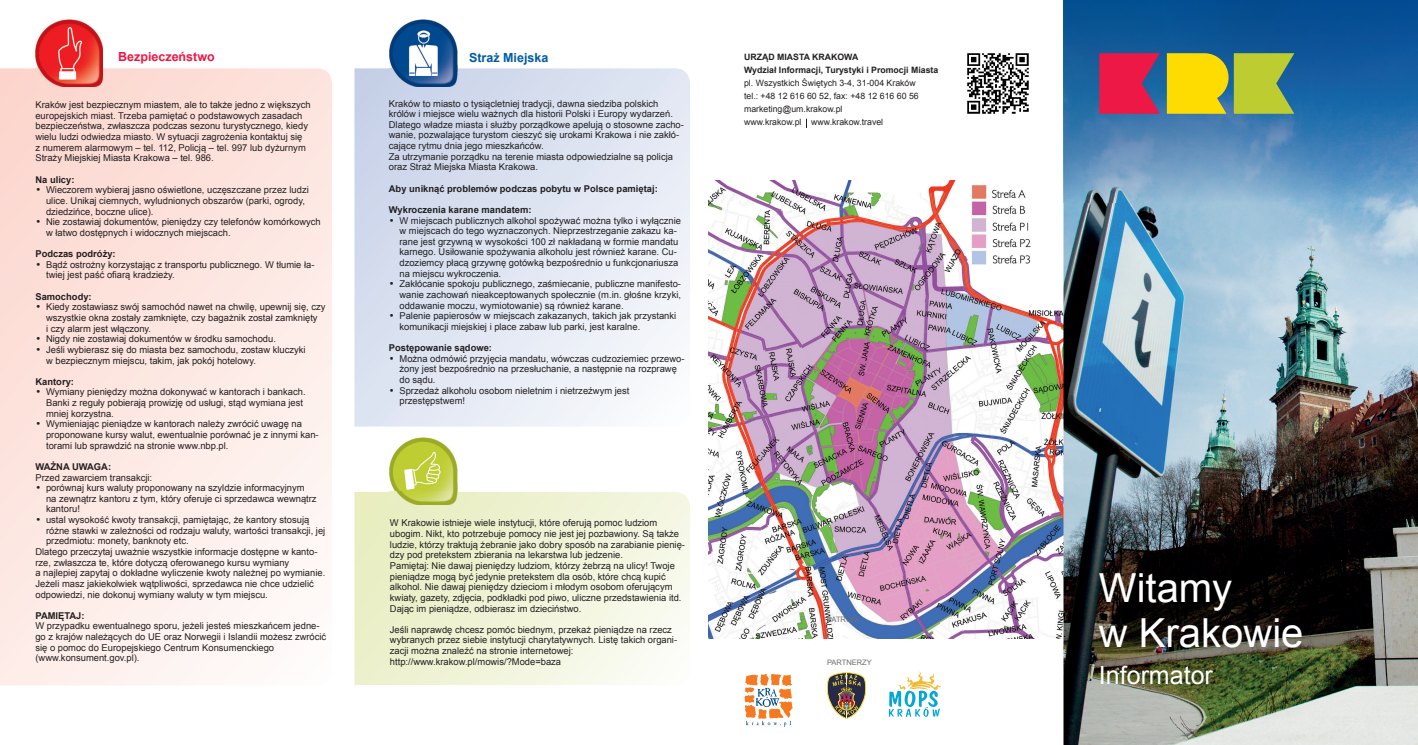
<style>
.page{position:relative;width:1418px;height:745px;background:#fff}
.page>*{position:absolute;margin:0;border:0;box-sizing:border-box;transform-origin:0 0}
.t1{font:40px/45px "Arial";color:#fff}
.t2{font:25px "Arial";color:#fff}
.t3{font:700 12.5px "Arial";color:#ed1845}
.t4{font:700 12.5px "Arial";color:#015ca3}
.t5{font:9.38px/10.6px "Arial";color:#231f20}
.t6{font:700 9.38px "Arial";color:#231f20}
.t7{font:8.75px/13.1px "Arial";color:#231f20}
.t8{font:700 8.75px/13.1px "Arial";color:#231f20}
.t9{font:7.5px "Arial";color:#6c6d70}
.s1{font-family:"Humnst 777 PL"}
</style>
<div class="page">
<img style="left:709px;top:181px;width:354px;height:457px">
<svg style="left:744px;top:674px;width:48px;height:52px"></svg>
<img style="left:1063px;top:203px;width:354px;height:541px">
<img style="left:1063px;top:0;width:354px;height:203px">
<svg style="left:354px;top:68px;width:336px;height:358px;background:#dfe5f2"></svg>
<svg style="left:354px;top:491px;width:336px;height:193px;background:#f0f3d8"></svg>
<svg style="left:0;top:68px;width:332px;height:617px"></svg>
<img style="left:968px;top:53px;width:60px;height:61px">
<img style="left:35px;top:20px;width:68px;height:67px">
<img style="left:390px;top:437px;width:67px;height:67px">
<img style="left:390px;top:20px;width:67px;height:67px">
<svg style="left:1099px;top:53px;width:60px;height:61px;background:#cd2352"></svg>
<svg style="left:1166px;top:53px;width:128px;height:61px;background:#c0c22e"></svg>
<svg style="left:827px;top:672px;width:39px;height:46px"></svg>
<svg style="left:888px;top:671px;width:53px;height:45px"></svg>
<h3 class="t3" style="left:118px;top:50px;width:98px">Bezpieczeństwo</h3>
<h3 class="t4" style="left:469px;top:51px;width:81px">Straż Miejska</h3>
<p class="t5" style="left:35px;top:100px;width:277px">Kraków jest bezpiecznym miastem, ale to także jedno z większych europejskich miast. Trzeba pamiętać o podstawowych zasadach bezpieczeństwa, zwłaszcza podczas sezonu turystycznego, kiedy wielu ludzi odwiedza miasto. W sytuacji zagrożenia kontaktuj się<br>z numerem alarmowym – tel. 112, Policją – tel. 997 lub dyżurnym Straży Miejskiej Miasta Krakowa – tel. 986.</p>
<p class="t6" style="left:35px;top:174px;width:41px">Na ulicy:</p>
<p class="t5" style="left:46px;top:185px;width:264px;text-indent:-11px"><span class="s1">•</span> Wieczorem wybieraj jasno oświetlone, uczęszczane przez ludzi ulice. Unikaj ciemnych, wyludnionych obszarów (parki, ogrody, dziedzińce, boczne ulice).</p>
<p class="t5" style="left:46px;top:216px;width:276px;text-indent:-11px"><span class="s1">•</span> Nie zostawiaj dokumentów, pieniędzy czy telefonów komórkowych w łatwo dostępnych i widocznych miejscach.</p>
<p class="t6" style="left:35px;top:248px;width:82px">Podczas podróży:</p>
<p class="t5" style="left:46px;top:259px;width:270px;text-indent:-11px"><span class="s1">•</span> Bądź ostrożny korzystając z transportu publicznego. W tłumie ła&shy;twiej jest paść ofiarą kradzieży.</p>
<p class="t6" style="left:35px;top:291px;width:58px">Samochody:</p>
<p class="t5" style="left:46px;top:301px;width:281px;text-indent:-11px"><span class="s1">•</span> Kiedy zostawiasz swój samochód nawet na chwilę, upewnij się, czy wszystkie okna zostały zamknięte, czy bagażnik został zamknięty<br>i czy alarm jest włączony.</p>
<p class="t5" style="left:35px;top:333px;width:242px"><span class="s1">•</span> Nigdy nie zostawiaj dokumentów w środku samochodu.</p>
<p class="t5" style="left:46px;top:344px;width:261px;text-indent:-11px"><span class="s1">•</span> Jeśli wybierasz się do miasta bez samochodu, zostaw kluczyki w bezpiecznym miejscu, takim, jak pokój hotelowy.</p>
<p class="t6" style="left:35px;top:376px;width:40px">Kantory:</p>
<p class="t5" style="left:46px;top:386px;width:261px;text-indent:-11px"><span class="s1">•</span> Wymiany pieniędzy można dokonywać w kantorach i bankach.<br>Banki z reguły pobierają prowizję od usługi, stąd wymiana jest mniej korzystna.</p>
<p class="t5" style="left:46px;top:418px;width:274px;text-indent:-11px"><span class="s1">•</span> Wymieniając pieniądze w kantorach należy zwrócić uwagę na proponowane kursy walut, ewentualnie porównać je z innymi kan&shy;torami lub sprawdzić na stronie www.nbp.pl.</p>
<p class="t6" style="left:35px;top:461px;width:77px">WAŻNA UWAGA:</p>
<p class="t5" style="left:35px;top:471px;width:118px">Przed zawarciem transakcji:</p>
<p class="t5" style="left:46px;top:482px;width:272px;text-indent:-11px"><span class="s1">•</span> porównaj kurs waluty proponowany na szyldzie informacyjnym na zewnątrz kantoru z tym, który oferuje ci sprzedawca wewnątrz kantoru!</p>
<p class="t5" style="left:35px;top:514px;width:275px"><span class="s1">•</span> ustal wysokość kwoty transakcji, pamiętając, że kantory stosują</p>
<p class="t5" style="left:46px;top:525px;width:281px">różne stawki w zależności od rodzaju waluty, wartości transakcji, jej</p>
<p class="t5" style="left:46px;top:535px;width:144px">przedmiotu: monety, banknoty etc.</p>
<p class="t5" style="left:35px;top:546px;width:283px">Dlatego przeczytaj uważnie wszystkie informacje dostępne w kanto-</p>
<p class="t5" style="left:35px;top:556px;width:255px">rze, zwłaszcza te, które dotyczą oferowanego kursu wymiany</p>
<p class="t5" style="left:35px;top:567px;width:291px">a najlepiej zapytaj o dokładne wyliczenie kwoty należnej po wymianie.</p>
<p class="t5" style="left:35px;top:578px;width:280px">Jeżeli masz jakiekolwiek wątpliwości, sprzedawca nie chce udzielić</p>
<p class="t5" style="left:35px;top:588px;width:234px">odpowiedzi, nie dokonuj wymiany waluty w tym miejscu.</p>
<p class="t6" style="left:35px;top:610px;width:51px">PAMIĘTAJ:</p>
<p class="t5" style="left:35px;top:620px;width:292px">W przypadku ewentualnego sporu, jeżeli jesteś mieszkańcem jedne&shy;go z krajów należących do UE oraz Norwegii i Islandii możesz zwrócić się o pomoc do Europejskiego Centrum Konsumenckiego (www.konsument.gov.pl).</p>
<p class="t5" style="left:389px;top:98px;width:296px">Kraków to miasto o tysiącletniej tradycji, dawna siedziba polskich królów i miejsce wielu ważnych dla historii Polski i Europy wydarzeń.<br>Dlatego władze miasta i służby porządkowe apelują o stosowne zacho&shy;wanie, pozwalające turystom cieszyć się urokami Krakowa i nie zakłó&shy;cające rytmu dnia jego mieszkańców.<br>Za utrzymanie porządku na terenie miasta odpowiedzialne są policja oraz Straż Miejska Miasta Krakowa.</p>
<p class="t6" style="left:389px;top:183px;width:270px">Aby uniknąć problemów podczas pobytu w Polsce pamiętaj:</p>
<p class="t6" style="left:389px;top:204px;width:144px">Wykroczenia karane mandatem:</p>
<p class="t5" style="left:399px;top:215px;width:283px;text-indent:-11px"><span class="s1">•</span> W miejscach publicznych alkohol spożywać można tylko i wyłącznie w miejscach do tego wyznaczonych. Nieprzestrzeganie zakazu ka&shy;rane jest grzywną w wysokości 100 zł nakładaną w formie mandatu karnego. Usiłowanie spożywania alkoholu jest również karane. Cu&shy;dzoziemcy płacą grzywnę gotówką bezpośrednio u funkcjonariusza na miejscu wykroczenia.</p>
<p class="t5" style="left:399px;top:278px;width:283px;text-align:justify;text-indent:-11px"><span class="s1">•</span> Zakłócanie spokoju publicznego, zaśmiecanie, publiczne manifesto&shy;wanie zachowań nieakceptowanych społecznie (m.in. głośne krzyki, oddawanie moczu, wymiotowanie) są również karane.</p>
<p class="t5" style="left:399px;top:310px;width:278px;text-indent:-11px"><span class="s1">•</span> Palenie papierosów w miejscach zakazanych, takich jak przystanki komunikacji miejskiej i place zabaw lub parki, jest karalne.</p>
<p class="t6" style="left:389px;top:342px;width:105px">Postępowanie sądowe:</p>
<p class="t5" style="left:399px;top:353px;width:286px;text-indent:-11px"><span class="s1">•</span> Można odmówić przyjęcia mandatu, wówczas cudzoziemiec przewo&shy;żony jest bezpośrednio na przesłuchanie, a następnie na rozprawę do sądu.</p>
<p class="t5" style="left:399px;top:385px;width:231px;text-indent:-11px"><span class="s1">•</span> Sprzedaż alkoholu osobom nieletnim i nietrzeźwym jest przestępstwem!</p>
<p class="t5" style="left:390px;top:517px;width:296px">W Krakowie istnieje wiele instytucji, które oferują pomoc ludziom ubogim. Nikt, kto potrzebuje pomocy nie jest jej pozbawiony. Są także ludzie, którzy traktują żebranie jako dobry sposób na zarabianie pienię&shy;dzy pod pretekstem zbierania na lekarstwa lub jedzenie.<br>Pamiętaj: Nie dawaj pieniędzy ludziom, którzy żebrzą na ulicy! Twoje pieniądze mogą być jedynie pretekstem dla osób, które chcą kupić alkohol. Nie dawaj pieniędzy dzieciom i młodym osobom oferującym kwiaty, gazety, zdjęcia, podkładki pod piwo, uliczne przedstawienia itd.<br>Dając im pieniądze, odbierasz im dzieciństwo.</p>
<p class="t5" style="left:390px;top:624px;width:289px">Jeśli naprawdę chcesz pomóc biednym, przekaż pieniądze na rzecz wybranych przez siebie instytucji charytatywnych. Listę takich organi&shy;zacji można znaleźć na stronie internetowej: http://www.krakow.pl/mowis/?Mode=baza</p>
<p class="t8" style="left:744px;top:50px;width:196px">URZĄD MIASTA KRAKOWA<br>Wydział Informacji, Turystyki i Promocji Miasta</p>
<p class="t7" style="left:744px;top:76px;width:176px">pl. Wszystkich Świętych 3-4, 31-004 Kraków tel.: +48 12 616 60 52, fax: +48 12 616 60 56 marketing@um.krakow.pl<br>www.krakow.pl www.krakow.travel</p>
<p class="t9" style="left:827px;top:614px;width:34px">PATRONI</p>
<p class="t9" style="left:827px;top:658px;width:46px">PARTNERZY</p>
<h1 class="t1" style="left:1098px;top:565px;width:206px">Witamy<br>w Krakowie</h1>
<h2 class="t2" style="left:1098px;top:660px;width:115px">Informator</h2>
</div>
